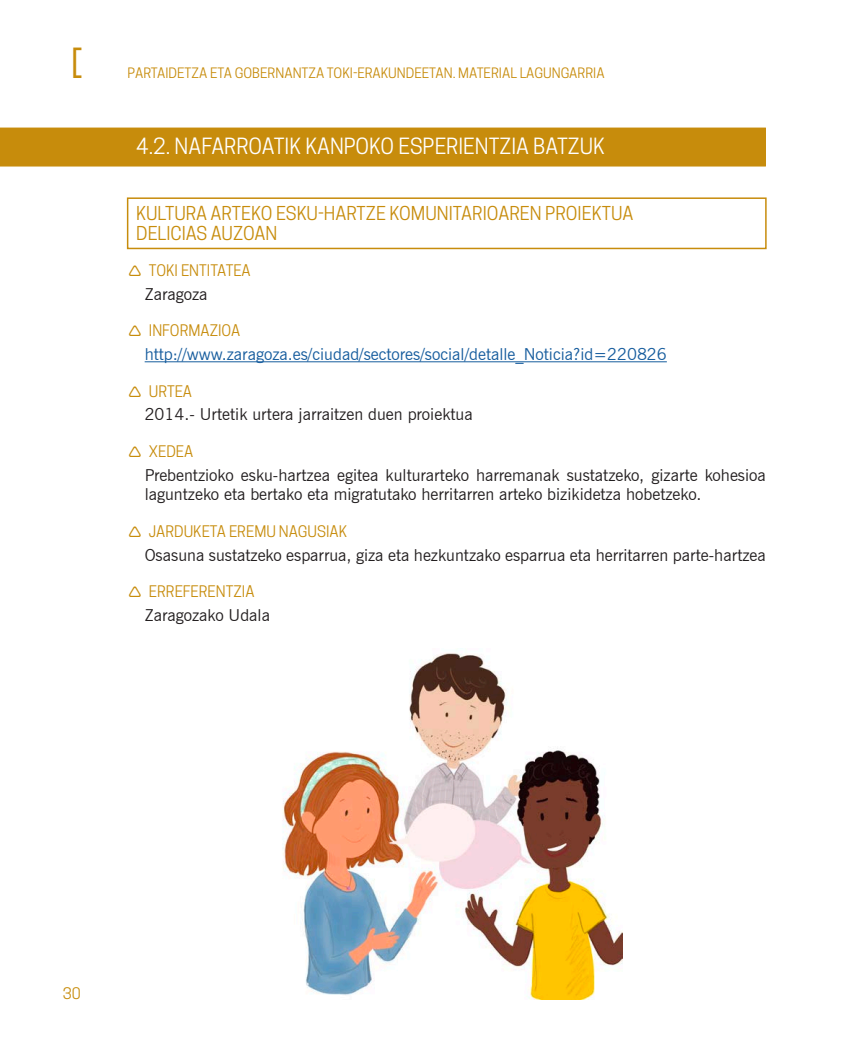
<style>
.page{position:relative;width:851px;height:1063px;background:#fff}
.page>*{position:absolute;margin:0;border:0;box-sizing:border-box;transform-origin:0 0}
.t1{font:39px "Cooper Hewitt";color:#c78c0c}
.t2{font:21px "Cooper Hewitt";color:#fff}
.t3{font:18px/19.5px "Cooper Hewitt";color:#c78c0c}
.t4{font:16.5px/19.5px "News Gothic BT";color:#231f20}
.t5{font:16.5px "News Gothic BT";color:#175d9e}
.t6{font:15px "Cooper Hewitt";color:#c78c0c}
.t7{font:13.5px "Cooper Hewitt";color:#c78c0c}
</style>
<div class="page">
<div style="left:0;top:128px;width:765px;height:39px;background:#c78c0c"></div>
<div style="left:127px;top:197px;width:639px;height:52px;border:2px solid #c78c0c"></div>
<hr style="left:145px;top:361px;width:521px;height:1px;background:#175d9e">
<img style="left:282px;top:648px;width:340px;height:351px">
<h1 class="t1" style="left:71px;top:40px;width:14px">[</h1>
<p class="t7" style="left:128px;top:65px;width:478px">PARTAIDETZA ETA GOBERNANTZA TOKI-ERAKUNDEETAN. MATERIAL LAGUNGARRIA</p>
<p class="t2" style="left:136px;top:134px;width:470px">4.2. NAFARROATIK KANPOKO ESPERIENTZIA BATZUK</p>
<p class="t3" style="left:136px;top:204px;width:498px">KULTURA ARTEKO ESKU-HARTZE KOMUNITARIOAREN PROIEKTUA<br>DELICIAS AUZOAN</p>
<p class="t6" style="left:149px;top:262px;width:103px">TOKI ENTITATEA</p>
<p class="t4" style="left:145px;top:284px;width:64px">Zaragoza</p>
<p class="t6" style="left:149px;top:322px;width:93px">INFORMAZIOA</p>
<p class="t5" style="left:145px;top:344px;width:523px">http://www.zaragoza.es/ciudad/sectores/social/detalle_Noticia?id=220826</p>
<p class="t6" style="left:149px;top:382px;width:45px">URTEA</p>
<p class="t4" style="left:145px;top:405px;width:329px">2014.- Urtetik urtera jarraitzen duen proiektua</p>
<p class="t6" style="left:149px;top:443px;width:46px">XEDEA</p>
<p class="t4" style="left:145px;top:465px;width:622px">Prebentzioko esku-hartzea egitea kulturarteko harremanak sustatzeko, gizarte kohesioa laguntzeko eta bertako eta migratutako herritarren arteko bizikidetza hobetzeko.</p>
<p class="t6" style="left:149px;top:522px;width:200px">JARDUKETA EREMU NAGUSIAK</p>
<p class="t4" style="left:145px;top:545px;width:622px">Osasuna sustatzeko esparrua, giza eta hezkuntzako esparrua eta herritarren parte-hartzea</p>
<p class="t6" style="left:149px;top:583px;width:107px">ERREFERENTZIA</p>
<p class="t4" style="left:145px;top:605px;width:127px">Zaragozako Udala</p>
<p class="t6" style="left:63px;top:985px;width:19px">30</p>
</div>
